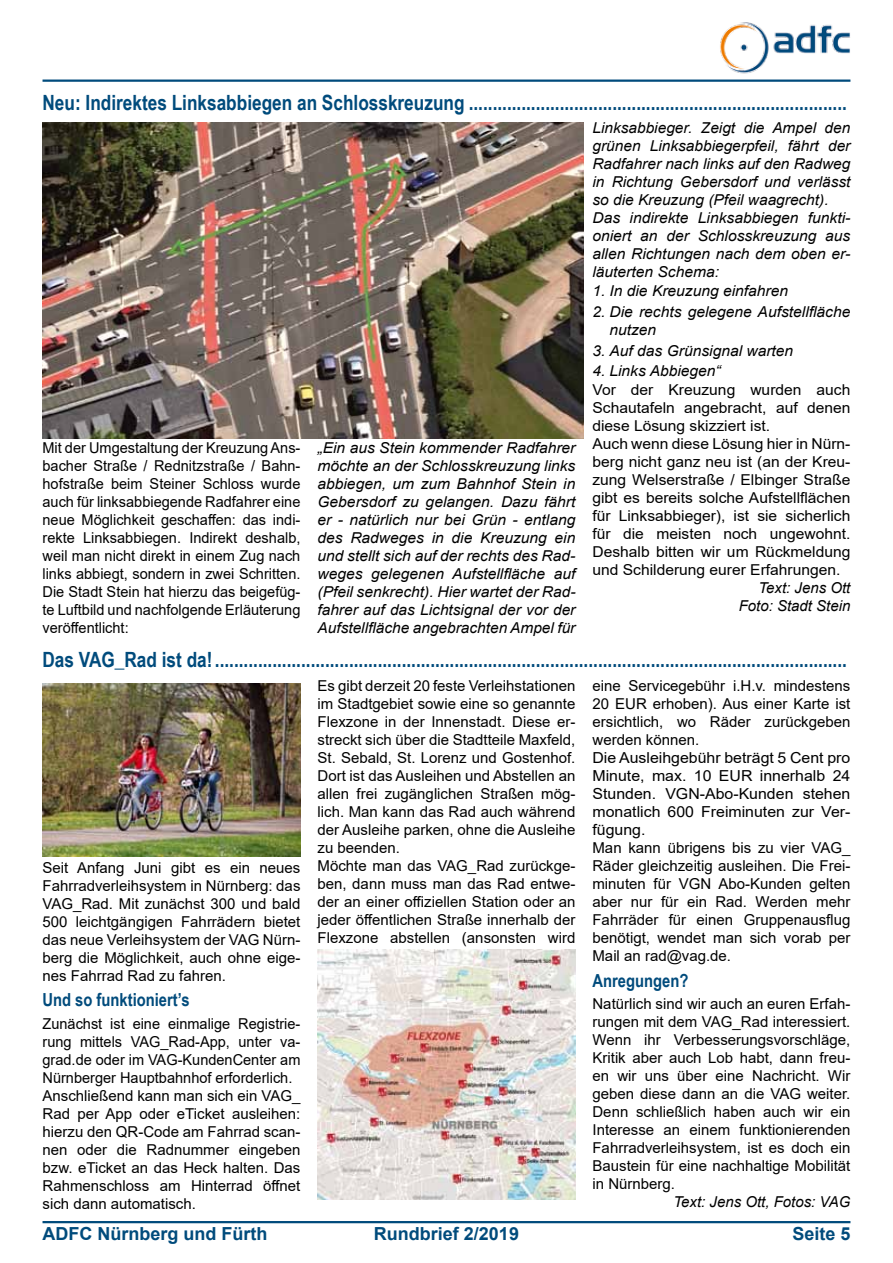
<style>
.page{position:relative;width:893px;height:1263px;background:#fff}
.page>*{position:absolute;margin:0;border:0;box-sizing:border-box;transform-origin:0 0}
.t1{font:700 21px "Arial Narrow";color:#004b7c}
.t2{font:700 18px "Arial";color:#004b7c}
.t3{font:700 18px "Arial Narrow";color:#004b7c}
.t4{font:15.15px/18px "Arial";color:#000;text-align:justify;scale:1.05 1}
.t5{font:15px/18px "Arial";color:#000;text-align:justify}
.t6{font:italic 15px/18px "Arial";color:#000;text-align:justify;scale:1.04 1}
.t7{font:15px/18px "Arial";color:#000;scale:1.04 1}
.t8{font:italic 15px/18px "Arial";color:#000}
</style>
<div class="page">
<hr style="left:43px;top:1221px;width:807px;height:2px;background:#004b7c">
<hr style="left:43px;top:80px;width:807px;height:2px;background:#004b7c">
<img style="left:720px;top:22px;width:130px;height:52px">
<img style="left:43px;top:122px;width:541px;height:316px">
<img style="left:317px;top:950px;width:258px;height:249px">
<img style="left:43px;top:683px;width:257px;height:174px">
<h1 class="t1" style="left:43px;top:90px;width:806px">Neu: Indirektes Linksabbiegen an Schlosskreuzung ...............................................................................</h1>
<p class="t5" style="left:43px;top:439px;width:259px">Mit der Umgestaltung der Kreuzung Ans&shy;bacher Straße / Rednitzstraße / Bahn&shy;hofstraße beim Steiner Schloss wurde auch für linksabbiegende Radfahrer eine neue Möglichkeit geschaffen: das indi&shy;rekte Linksabbiegen. Indirekt deshalb, weil man nicht direkt in einem Zug nach links abbiegt, sondern in zwei Schritten.<br>Die Stadt Stein hat hierzu das beigefüg&shy;te Luftbild und nachfolgende Erläuterung veröffentlicht:</p>
<p class="t6" style="left:317px;top:439px;width:250px">„Ein aus Stein kommender Radfahrer möchte an der Schlosskreuzung links abbiegen, um zum Bahnhof Stein in Gebersdorf zu gelangen. Dazu fährt er - natürlich nur bei Grün - entlang des Radweges in die Kreuzung ein und stellt sich auf der rechts des Rad&shy;weges gelegenen Aufstellfläche auf (Pfeil senkrecht). Hier wartet der Rad&shy;fahrer auf das Lichtsignal der vor der Aufstellfläche angebrachten Ampel für</p>
<p class="t8" style="left:592px;top:119px;width:259px">Linksabbieger. Zeigt die Ampel den grünen Linksabbiegerpfeil, fährt der Radfahrer nach links auf den Radweg in Richtung Gebersdorf und verlässt so die Kreuzung (Pfeil waagrecht).<br>Das indirekte Linksabbiegen funkti&shy;oniert an der Schlosskreuzung aus allen Richtungen nach dem oben er&shy;läuterten Schema:</p>
<p class="t6" style="left:592px;top:282px;width:190px">1. In die Kreuzung einfahren</p>
<p class="t6" style="left:609px;top:303px;width:233px;text-indent:-17px">2. Die rechts gelegene Aufstellfläche nutzen</p>
<p class="t6" style="left:592px;top:341px;width:195px">3. Auf das Grünsignal warten</p>
<p class="t6" style="left:592px;top:362px;width:125px">4. Links Abbiegen“</p>
<p class="t7" style="left:592px;top:381px;width:250px">Vor der Kreuzung wurden auch Schautafeln angebracht, auf denen diese Lösung skizziert ist.<br>Auch wenn diese Lösung hier in Nürn&shy;berg nicht ganz neu ist (an der Kreu&shy;zung Welserstraße / Elbinger Straße gibt es bereits solche Aufstellflächen für Linksabbieger), ist sie sicherlich für die meisten noch ungewohnt.<br>Deshalb bitten wir um Rückmeldung und Schilderung eurer Erfahrungen.</p>
<p class="t8" style="left:739px;top:579px;width:113px;text-align:right">Text: Jens Ott<br>Foto: Stadt Stein</p>
<h1 class="t1" style="left:43px;top:647px;width:806px">Das VAG_Rad ist da!....................................................................................................................................</h1>
<p class="t5" style="left:43px;top:858px;width:259px">Seit Anfang Juni gibt es ein neues Fahrradverleihsystem in Nürnberg: das VAG_Rad. Mit zunächst 300 und bald 500 leichtgängigen Fahrrädern bietet das neue Verleihsystem der VAG Nürn&shy;berg die Möglichkeit, auch ohne eige&shy;nes Fahrrad Rad zu fahren.</p>
<p class="t3" style="left:43px;top:990px;width:149px">Und so funktioniert’s</p>
<p class="t5" style="left:43px;top:1014px;width:259px;text-align:left">Zunächst ist eine einmalige Registrie&shy;rung mittels VAG_Rad-App, unter va&shy;grad.de oder im VAG-KundenCenter am Nürnberger Hauptbahnhof erforderlich.<br>Anschließend kann man sich ein VAG_ Rad per App oder eTicket ausleihen: hierzu den QR-Code am Fahrrad scan&shy;nen oder die Radnummer eingeben bzw. eTicket an das Heck halten. Das Rahmenschloss am Hinterrad öffnet sich dann automatisch.</p>
<p class="t5" style="left:317px;top:677px;width:259px;text-align:left">Es gibt derzeit 20 feste Verleihstationen im Stadtgebiet sowie eine so genannte Flexzone in der Innenstadt. Diese er&shy;streckt sich über die Stadtteile Maxfeld, St. Sebald, St. Lorenz und Gostenhof.<br>Dort ist das Ausleihen und Abstellen an allen frei zugänglichen Straßen mög&shy;lich. Man kann das Rad auch während der Ausleihe parken, ohne die Ausleihe zu beenden.<br>Möchte man das VAG_Rad zurückge&shy;ben, dann muss man das Rad entwe&shy;der an einer offiziellen Station oder an jeder öffentlichen Straße innerhalb der Flexzone abstellen (ansonsten wird</p>
<p class="t5" style="left:592px;top:677px;width:259px">eine Servicegebühr i.H.v. mindestens 20 EUR erhoben). Aus einer Karte ist ersichtlich, wo Räder zurückgeben werden können.</p>
<p class="t4" style="left:592px;top:749px;width:247px">Die Ausleihgebühr beträgt 5 Cent pro Minute, max. 10 EUR innerhalb 24<br>Stunden. VGN-Abo-Kunden stehen monatlich 600 Freiminuten zur Ver&shy;fügung.</p>
<p class="t5" style="left:592px;top:839px;width:259px">Man kann übrigens bis zu vier VAG_ Räder gleichzeitig ausleihen. Die Frei&shy;minuten für VGN Abo-Kunden gelten aber nur für ein Rad. Werden mehr Fahrräder für einen Gruppenausflug benötigt, wendet man sich vorab per Mail an rad@vag.de.</p>
<p class="t3" style="left:592px;top:970px;width:97px">Anregungen?</p>
<p class="t5" style="left:592px;top:995px;width:259px">Natürlich sind wir auch an euren Erfah&shy;rungen mit dem VAG_Rad interessiert.<br>Wenn ihr Verbesserungsvorschläge, Kritik aber auch Lob habt, dann freu&shy;en wir uns über eine Nachricht. Wir geben diese dann an die VAG weiter.<br>Denn schließlich haben auch wir ein Interesse an einem funktionierenden Fahrradverleihsystem, ist es doch ein Baustein für eine nachhaltige Mobilität in Nürnberg.</p>
<p class="t8" style="left:673px;top:1193px;width:179px">Text: Jens Ott, Fotos: VAG</p>
<p class="t2" style="left:43px;top:1221px;width:226px">ADFC Nürnberg und Fürth</p>
<p class="t2" style="left:374px;top:1221px;width:147px">Rundbrief 2/2019</p>
<p class="t2" style="left:792px;top:1221px;width:60px">Seite 5</p>
</div>
